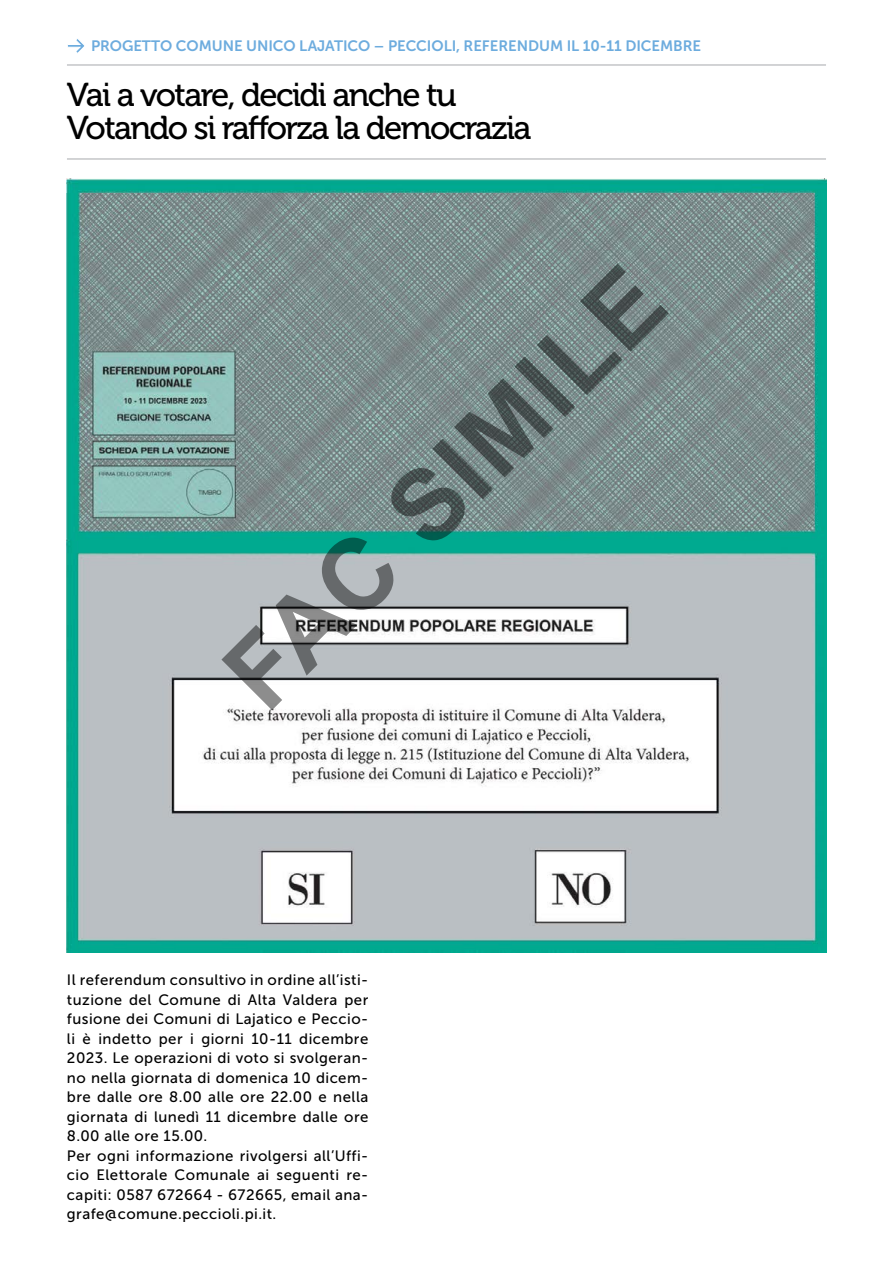
<style>
.page{position:relative;width:893px;height:1263px;background:#fff}
.page>*{position:absolute;margin:0;border:0;box-sizing:border-box;transform-origin:0 0}
.t1{font:33px/33px "Museo 500";letter-spacing:-.05em;color:#000}
.t2{font:15px/19.5px "Museo Sans 500";letter-spacing:.03em;color:#000}
.t3{font:15px "Museo Sans 700";letter-spacing:-.005em;color:#6dacde}
</style>
<div class="page">
<hr style="left:67px;top:65px;width:759px;height:1px;background:#a7a9ac">
<hr style="left:67px;top:159px;width:759px;height:1px;background:#a7a9ac">
<svg style="left:67px;top:39px;width:18px;height:14px"></svg>
<img style="left:67px;top:179px;width:759px;height:773px">
<svg style="left:221px;top:264px;width:448px;height:446px;background:#8b9f9e"></svg>
<p class="t3" style="left:91px;top:37px;width:612px">PROGETTO COMUNE UNICO LAJATICO – PECCIOLI, REFERENDUM IL 10-11 DICEMBRE</p>
<h1 class="t1" style="left:67px;top:79px;width:466px">Vai a votare, decidi anche tu<br>Votando si rafforza la democrazia</h1>
<p class="t2" style="left:67px;top:970px;width:303px">Il referendum consultivo in ordine all’isti&shy;tuzione del Comune di Alta Valdera per fusione dei Comuni di Lajatico e Peccio&shy;li è indetto per i giorni 10-11 dicembre 2023. Le operazioni di voto si svolgeran&shy;no nella giornata di domenica 10 dicem&shy;bre dalle ore 8.00 alle ore 22.00 e nella giornata di lunedì 11 dicembre dalle ore 8.00 alle ore 15.00.<br>Per ogni informazione rivolgersi all’Uffi&shy;cio Elettorale Comunale ai seguenti re&shy;capiti: 0587 672664 - 672665, email ana&shy;grafe@comune.peccioli.pi.it.</p>
</div>
